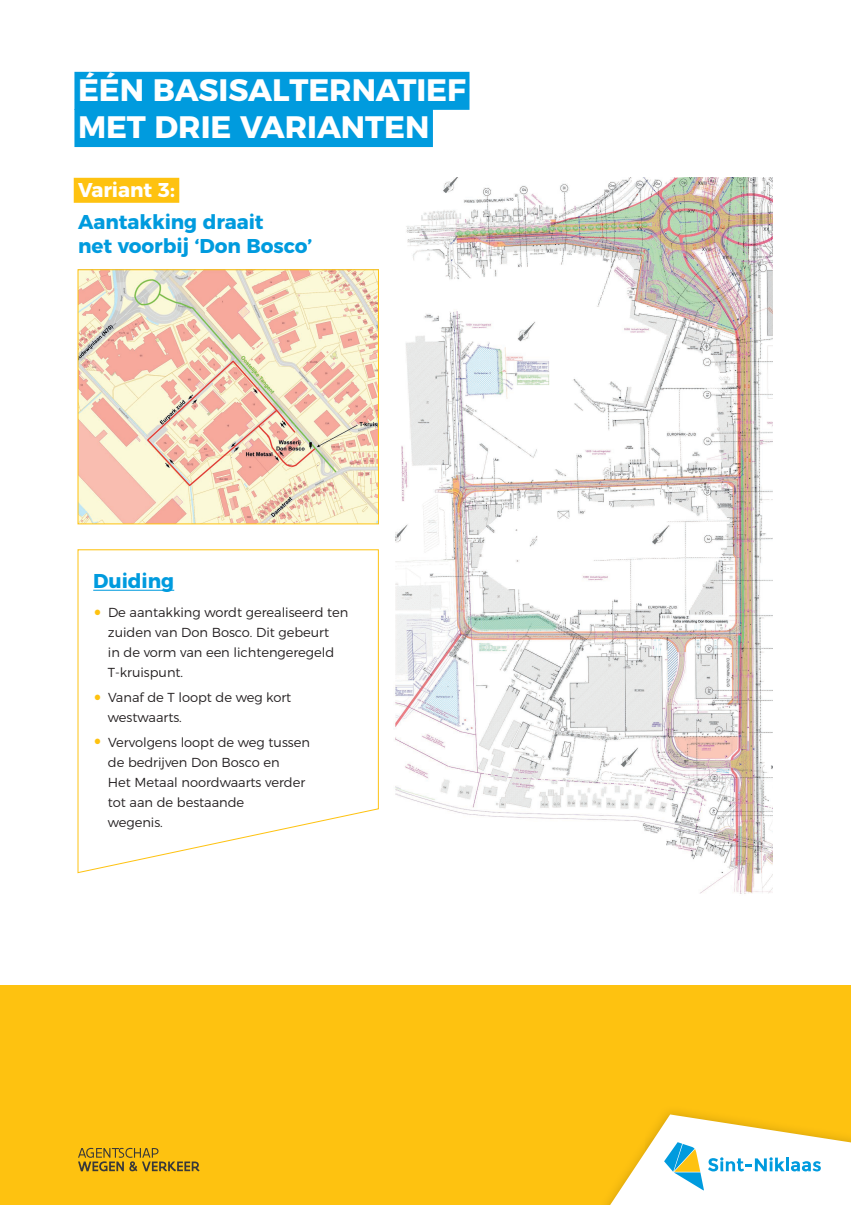
<style>
.page{position:relative;width:851px;height:1205px;background:#fff}
.page>*{position:absolute;margin:0;border:0;box-sizing:border-box;transform-origin:0 0}
.t1{font:700 31px/37.2px "Montserrat";letter-spacing:-.005em;color:#fff}
.t2{font:700 20px/24px "Montserrat";letter-spacing:-.005em;color:#009bde}
.t3{font:700 20px "Montserrat";letter-spacing:-.005em;color:#fff}
.t4{font:300 13.05px/20.1px "Montserrat";letter-spacing:-.005em;color:#231f20}
.s1{font-size:36px;color:#fec210}
</style>
<div class="page">
<div style="left:0;top:985px;width:850px;height:220px;background:#fec210"></div>
<svg style="left:610px;top:1114px;width:241px;height:91px"></svg>
<svg style="left:78px;top:1148px;width:121px;height:23px"></svg>
<img style="left:395px;top:178px;width:377px;height:716px">
<div style="left:74px;top:72px;width:395px;height:38px;background:#009bde"></div>
<div style="left:74px;top:109px;width:359px;height:38px;background:#009bde"></div>
<div style="left:74px;top:178px;width:105px;height:25px;background:#fec210"></div>
<img style="left:80px;top:271px;width:297px;height:213px">
<svg style="left:77px;top:484px;width:302px;height:390px"></svg>
<h1 class="t1" style="left:78px;top:69px;width:389px">ÉÉN BASISALTERNATIEF<br>MET DRIE VARIANTEN</h1>
<h2 class="t3" style="left:78px;top:173px;width:98px">Variant 3:</h2>
<h2 class="t2" style="left:78px;top:209px;width:236px">Aantakking draait<br>net voorbij ‘Don Bosco’</h2>
<h2 class="t2" style="left:93px;top:567px;width:82px">Duiding</h2>
<p class="t4" style="left:108px;top:601px;width:242px;text-indent:-15px"><span class="s1">•</span> De aantakking wordt gerealiseerd ten zuiden van Don Bosco. Dit gebeurt<br>in de vorm van een lichtengeregeld<br>T-kruispunt.</p>
<p class="t4" style="left:108px;top:686px;width:185px;text-indent:-15px"><span class="s1">•</span> Vanaf de T loopt de weg kort westwaarts.</p>
<p class="t4" style="left:108px;top:731px;width:203px;text-indent:-15px"><span class="s1">•</span> Vervolgens loopt de weg tussen de bedrijven Don Bosco en<br>Het Metaal noordwaarts verder tot aan de bestaande<br>wegenis.</p>
</div>
